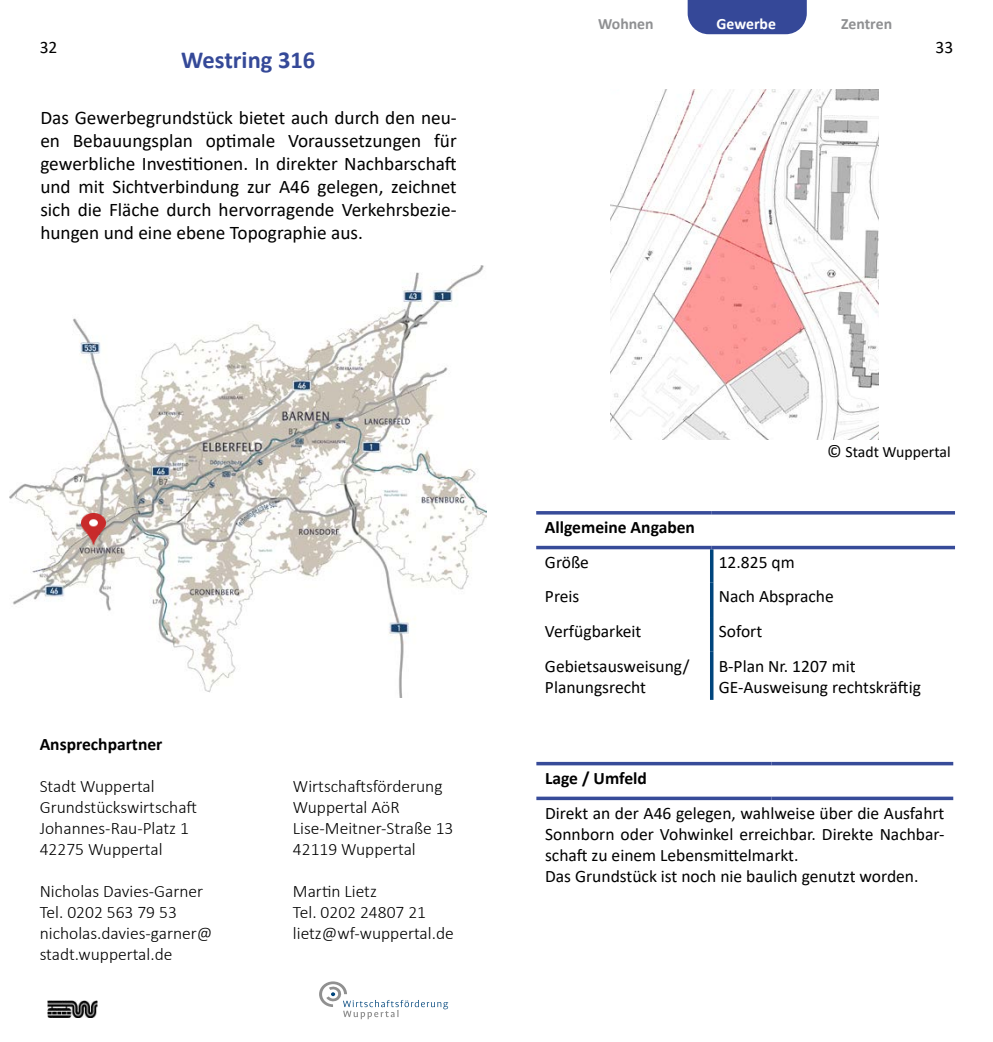
<style>
.page{position:relative;width:993px;height:1042px;background:#fff}
.page>*{position:absolute;margin:0;border:0;box-sizing:border-box;transform-origin:0 0}
.t1{font:700 24.5px "Calibri";color:#354998}
.t2{font:19.25px/23.1px "Calibri";color:#000;text-align:justify}
.t3{font:17.5px/21px "Calibri";color:#000}
.t4{font:300 17.5px/21px "Calibri";color:#000}
.t5{font:700 17.5px "Calibri";color:#000}
.t6{font:15.75px "Calibri";color:#000}
.t7{font:700 15.75px "Calibri";color:#8f9092}
.t8{font:700 15.75px "Calibri";color:#fff}
.t9{font:2.8px "Arial";color:#000;scale:1.07 1}
.s1{font-size:17.5px}
</style>
<div class="page">
<img style="left:10px;top:265px;width:476px;height:432px">
<img style="left:610px;top:89px;width:268px;height:350px">
<hr style="left:536px;top:762px;width:235px;height:3px;background:#374b99">
<hr style="left:771px;top:762px;width:181px;height:3px;background:#374b99">
<svg style="left:536px;top:796px;width:235px;height:4px"></svg>
<svg style="left:771px;top:796px;width:181px;height:4px"></svg>
<img style="left:81px;top:513px;width:25px;height:32px">
<svg style="left:709px;top:549px;width:4px;height:33px"></svg>
<svg style="left:710px;top:582px;width:3px;height:35px"></svg>
<svg style="left:710px;top:617px;width:3px;height:35px"></svg>
<svg style="left:710px;top:652px;width:3px;height:48px"></svg>
<hr style="left:536px;top:511px;width:175px;height:3px;background:#374b99">
<hr style="left:711px;top:511px;width:243px;height:3px;background:#374b99">
<hr style="left:536px;top:546px;width:175px;height:3px;background:#374b99">
<hr style="left:711px;top:546px;width:243px;height:3px;background:#374b99">
<div style="left:687px;top:0;width:119px;height:34px;background:#354898"></div>
<svg style="left:319px;top:981px;width:129px;height:38px"></svg>
<img style="left:47px;top:1000px;width:51px;height:17px">
<p class="t7" style="left:598px;top:13px;width:57px">Wohnen</p>
<p class="t8" style="left:716px;top:13px;width:61px">Gewerbe</p>
<p class="t7" style="left:841px;top:13px;width:52px">Zentren</p>
<p class="t3" style="left:40px;top:36px;width:19px">32</p>
<p class="t3" style="left:935px;top:36px;width:19px">33</p>
<h1 class="t1" style="left:181px;top:43px;width:135px">Westring 316</h1>
<p class="t2" style="left:40px;top:105px;width:418px">Das Gewerbegrundstück bietet auch durch den neu&shy;en Bebauungsplan optimale Voraussetzungen für gewerbliche Investitionen. In direkter Nachbarschaft und mit Sichtverbindung zur A46 gelegen, zeichnet sich die Fläche durch hervorragende Verkehrsbezie&shy;hungen und eine ebene Topographie aus.</p>
<p class="t6" style="left:826px;top:441px;width:125px"><span class="s1">©</span> Stadt Wuppertal</p>
<p class="t9" style="left:840px;top:449px;width:29px">Erstellt am 21.04.2023</p>
<p class="t5" style="left:40px;top:732px;width:124px">Ansprechpartner</p>
<p class="t4" style="left:40px;top:775px;width:159px">Stadt Wuppertal<br>Grundstückswirtschaft<br>Johannes-Rau-Platz 1<br>42275 Wuppertal</p>
<p class="t4" style="left:40px;top:880px;width:174px">Nicholas Davies-Garner<br>Tel. 0202 563 79 53 nicholas.davies-garner@ stadt.wuppertal.de</p>
<p class="t4" style="left:293px;top:775px;width:162px">Wirtschaftsförderung<br>Wuppertal AöR<br>Lise-Meitner-Straße 13<br>42119 Wuppertal</p>
<p class="t4" style="left:293px;top:880px;width:162px">Martin Lietz<br>Tel. 0202 24807 21 lietz@wf-wuppertal.de</p>
<p class="t5" style="left:544px;top:515px;width:151px">Allgemeine Angaben</p>
<p class="t3" style="left:544px;top:551px;width:46px">Größe</p>
<p class="t3" style="left:718px;top:551px;width:77px">12.825 qm</p>
<p class="t3" style="left:544px;top:586px;width:36px">Preis</p>
<p class="t3" style="left:718px;top:586px;width:116px">Nach Absprache</p>
<p class="t3" style="left:544px;top:620px;width:98px">Verfügbarkeit</p>
<p class="t3" style="left:718px;top:620px;width:45px">Sofort</p>
<p class="t3" style="left:544px;top:655px;width:146px">Gebietsausweisung/<br>Planungsrecht</p>
<p class="t3" style="left:718px;top:655px;width:204px">B-Plan Nr. 1207 mit<br>GE-Ausweisung rechtskräftig</p>
<p class="t5" style="left:545px;top:765px;width:103px">Lage / Umfeld</p>
<p class="t3" style="left:545px;top:802px;width:401px">Direkt an der A46 gelegen, wahlweise über die Ausfahrt Sonnborn oder Vohwinkel erreichbar. Direkte Nachbar&shy;schaft zu einem Lebensmittelmarkt.<br>Das Grundstück ist noch nie baulich genutzt worden.</p>
</div>
